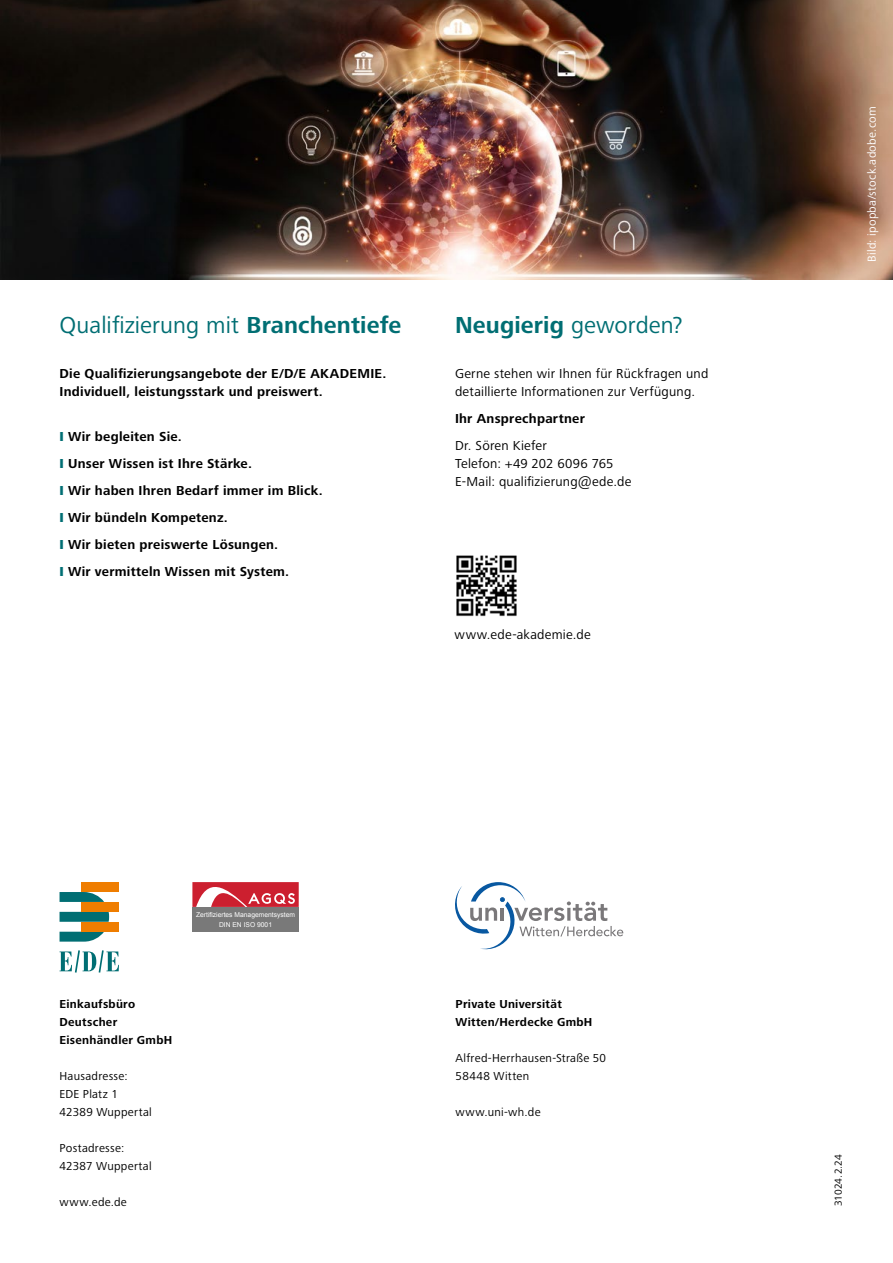
<style>
.page{position:relative;width:893px;height:1263px;background:#fff}
.page>*{position:absolute;margin:0;border:0;box-sizing:border-box;transform-origin:0 0}
.Head2{font:24px "Frutiger Next LTW1 G";letter-spacing:.005em;color:#006e73}
.Head2-2{font:700 24px "Frutiger Next LTW1 G";letter-spacing:.005em;color:#006e73}
.Text{font:700 13.5px/18px "Frutiger Next LTW1 G";letter-spacing:.02em;color:#000}
.Text-2{font:13.5px/18px "Frutiger Next LTW1 G";letter-spacing:.02em;color:#000}
.t1{font:12px "Frutiger Next LTW1 G";letter-spacing:.025em;color:#000}
.t2{font:700 12px/18px "Frutiger Next LTW1 G";letter-spacing:.025em;color:#000}
.Bildunterschrift{font:12px "Frutiger Next LTW1 G";letter-spacing:.025em;color:#fff}
.t3{font:10.5px "Frutiger Next LTW1 G";letter-spacing:-.005em;color:#000}
.t4{font:6.75px/9.8px "Arial";color:#fff;text-align:center}
.s1{font-weight:700}
.s2{font-weight:800;color:#006e73}
.s3{font-weight:400}
</style>
<div class="page">
<svg style="left:60px;top:950px;width:59px;height:23px"></svg>
<svg style="left:60px;top:932px;width:44px;height:10px"></svg>
<svg style="left:60px;top:912px;width:49px;height:10px"></svg>
<svg style="left:60px;top:892px;width:44px;height:10px"></svg>
<div style="left:82px;top:882px;width:37px;height:10px;background:#ef7d00"></div>
<div style="left:82px;top:902px;width:37px;height:10px;background:#ef7d00"></div>
<div style="left:82px;top:922px;width:37px;height:10px;background:#ef7d00"></div>
<svg style="left:455px;top:882px;width:168px;height:67px"></svg>
<img style="left:0;top:0;width:893px;height:279px">
<img style="left:456px;top:555px;width:61px;height:62px">
<div style="left:192px;top:906px;width:107px;height:26px;background:#797979"></div>
<svg style="left:192px;top:882px;width:107px;height:25px;background:#d74f5c"></svg>
<p class="Head2" style="left:60px;top:311px;width:343px">Qualifizierung mit <span class="s1">Branchentiefe</span></p>
<p class="Text" style="left:60px;top:365px;width:329px">Die Qualifizierungsangebote der E/D/E AKADEMIE.<br>Individuell, leistungsstark und preiswert.</p>
<p class="Text" style="left:60px;top:428px;width:124px"><span class="s2">I</span> Wir begleiten Sie.</p>
<p class="Text" style="left:60px;top:455px;width:194px"><span class="s2">I</span> Unser Wissen ist Ihre Stärke.</p>
<p class="Text" style="left:60px;top:482px;width:265px"><span class="s2">I</span> Wir haben Ihren Bedarf immer im Blick.</p>
<p class="Text" style="left:60px;top:509px;width:170px"><span class="s2">I</span> Wir bündeln Kompetenz.</p>
<p class="Text" style="left:60px;top:536px;width:220px"><span class="s2">I</span> Wir bieten preiswerte Lösungen.</p>
<p class="Text" style="left:60px;top:563px;width:231px"><span class="s2">I</span> Wir vermitteln Wissen mit System.</p>
<p class="Head2-2" style="left:455px;top:311px;width:229px">Neugierig <span class="s3">geworden?</span></p>
<p class="Text-2" style="left:455px;top:365px;width:255px">Gerne stehen wir Ihnen für Rückfragen und detaillierte Informationen zur Verfügung.</p>
<p class="Text" style="left:455px;top:410px;width:131px">Ihr Ansprechpartner</p>
<p class="Text-2" style="left:455px;top:437px;width:93px">Dr. Sören Kiefer</p>
<p class="Text-2" style="left:455px;top:455px;width:178px">Telefon: +49 202 6096 765<br>E-Mail: qualifizierung@ede.de</p>
<p class="Text-2" style="left:455px;top:626px;width:138px">www.ede-akademie.de</p>
<p class="t4" style="left:196px;top:910px;width:100px">Zertifiziertes Managementsystem<br>DIN EN ISO 9001</p>
<p class="t2" style="left:60px;top:995px;width:77px">Einkaufsbüro</p>
<p class="t2" style="left:60px;top:1013px;width:59px">Deutscher</p>
<p class="t2" style="left:60px;top:1031px;width:114px">Eisenhändler GmbH</p>
<p class="t1" style="left:60px;top:1069px;width:70px">Hausadresse:</p>
<p class="t1" style="left:60px;top:1087px;width:60px">EDE Platz 1</p>
<p class="t1" style="left:60px;top:1105px;width:94px">42389 Wuppertal</p>
<p class="t1" style="left:60px;top:1141px;width:66px">Postadresse:</p>
<p class="t1" style="left:60px;top:1159px;width:94px">42387 Wuppertal</p>
<p class="t1" style="left:60px;top:1195px;width:69px">www.ede.de</p>
<p class="t2" style="left:456px;top:995px;width:138px">Private Universität<br>Witten/Herdecke GmbH</p>
<p class="t1" style="left:456px;top:1051px;width:152px">Alfred-Herrhausen-Straße 50</p>
<p class="t1" style="left:456px;top:1069px;width:75px">58448 Witten</p>
<p class="t1" style="left:456px;top:1105px;width:86px">www.uni-wh.de</p>
<p class="Bildunterschrift" style="left:865px;top:262px;width:157px;rotate:-90deg">Bild: ipopba/stock.adobe.com</p>
<p class="t3" style="left:832px;top:1206px;width:53px;rotate:-90deg">31024.2.24</p>
</div>
